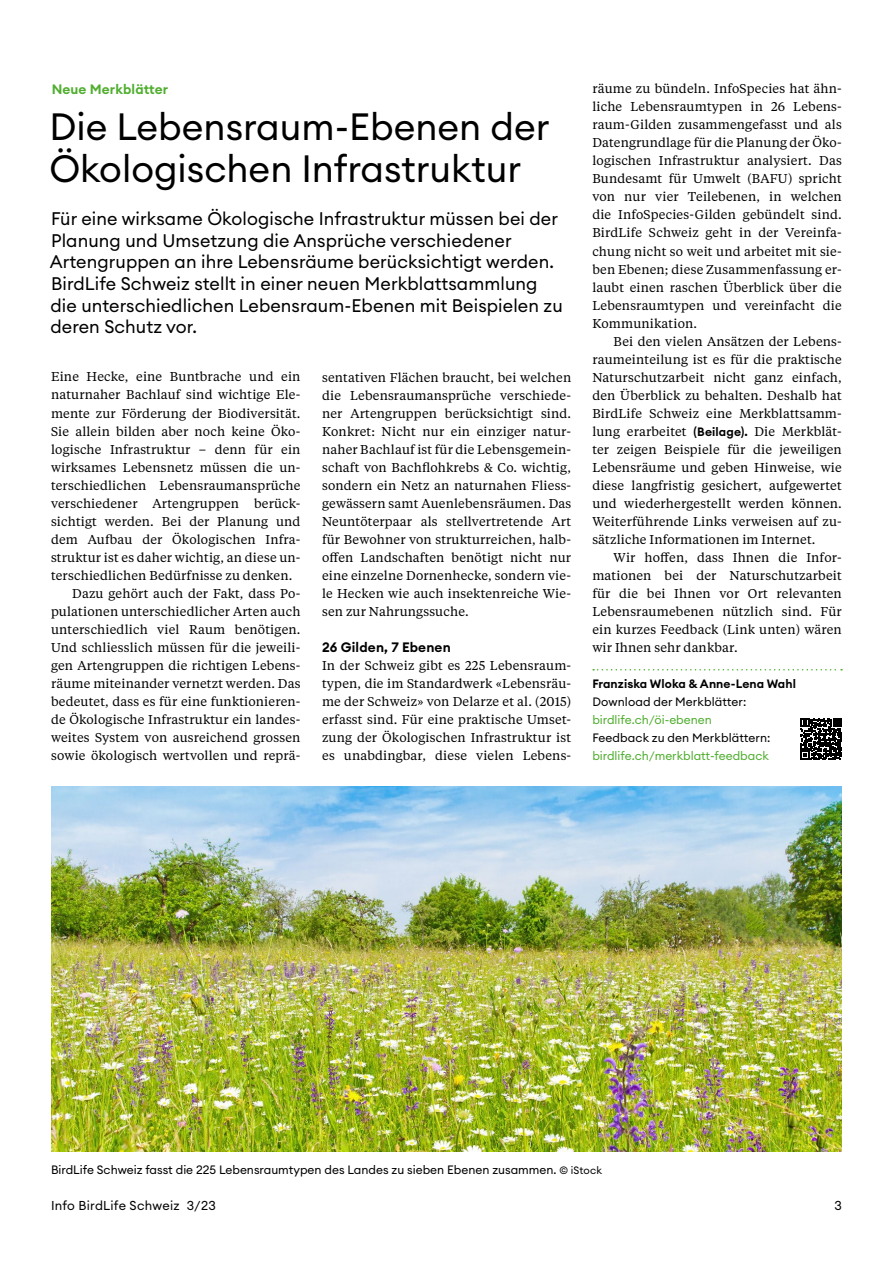
<style>
.page{position:relative;width:893px;height:1263px;background:#fff}
.page>*{position:absolute;margin:0;border:0;box-sizing:border-box;transform-origin:0 0}
.t1{font:37.5px/42px "Euclid Circular A";color:#000}
.t2{font:18px/21.6px "Euclid Circular A";letter-spacing:.005em;color:#000}
.t3{font:600 13.5px "Euclid Circular A";letter-spacing:.01em;color:#000}
.t4{font:600 13.5px "Euclid Circular A";letter-spacing:.01em;color:#50ae2f}
.t5{font:12.75px/18px "Tiempos Text";letter-spacing:.01em;color:#000;text-align:justify}
.t6{font:12.75px "Euclid Circular A";letter-spacing:.02em;color:#000}
.t7{font:12px "Euclid Circular A";color:#000}
.t8{font:12px "Euclid Circular A";color:#50ae2f}
.t9{font:600 12px "Euclid Circular A";letter-spacing:.01em;color:#000}
.s1{font-family:"Euclid Circular A";font-weight:600;font-size:12px}
.s2{font-size:10.5px}
</style>
<div class="page">
<img style="left:51px;top:787px;width:791px;height:364px">
<svg style="left:593px;top:669px;width:249px;height:1px"></svg>
<svg style="left:800px;top:718px;width:42px;height:41px"></svg>
<p class="t4" style="left:52px;top:81px;width:118px">Neue Merkblätter</p>
<h1 class="t1" style="left:49px;top:106px;width:502px">Die Lebensraum-Ebenen der<br>Ökologischen Infrastruktur</h1>
<p class="t2" style="left:50px;top:208px;width:515px">Für eine wirksame Ökologische Infrastruktur müssen bei der Planung und Umsetzung die Ansprüche verschiedener Artengruppen an ihre Lebensräume berücksichtigt werden.<br>BirdLife Schweiz stellt in einer neuen Merkblattsammlung die unterschiedlichen Lebensraum-Ebenen mit Beispielen zu deren Schutz vor.</p>
<p class="t5" style="left:51px;top:367px;width:251px">Eine Hecke, eine Buntbrache und ein</p>
<p class="t5" style="left:51px;top:385px;width:251px">naturnaher Bachlauf sind wichtige Ele-</p>
<p class="t5" style="left:51px;top:403px;width:251px">mente zur Förderung der Biodiversität.</p>
<p class="t5" style="left:51px;top:421px;width:251px">Sie allein bilden aber noch keine Öko-</p>
<p class="t5" style="left:51px;top:439px;width:251px">logische Infrastruktur – denn für ein</p>
<p class="t5" style="left:51px;top:457px;width:251px">wirksames Lebensnetz müssen die un-</p>
<p class="t5" style="left:51px;top:475px;width:251px">terschiedlichen Lebensraumansprüche</p>
<p class="t5" style="left:51px;top:493px;width:251px">verschiedener Artengruppen berück-</p>
<p class="t5" style="left:51px;top:511px;width:251px">sichtigt werden. Bei der Planung und</p>
<p class="t5" style="left:51px;top:529px;width:250px">dem Aufbau der Ökologischen Infra-</p>
<p class="t5" style="left:51px;top:547px;width:251px">struktur ist es daher wichtig, an diese un-</p>
<p class="t5" style="left:51px;top:565px;width:243px">terschiedlichen Bedürfnisse zu denken.</p>
<p class="t5" style="left:72px;top:583px;width:230px">Dazu gehört auch der Fakt, dass Po-</p>
<p class="t5" style="left:51px;top:601px;width:251px">pulationen unterschiedlicher Arten auch</p>
<p class="t5" style="left:51px;top:619px;width:251px">unterschiedlich viel Raum benötigen.</p>
<p class="t5" style="left:51px;top:637px;width:251px">Und schliesslich müssen für die jeweili-</p>
<p class="t5" style="left:51px;top:655px;width:251px">gen Artengruppen die richtigen Lebens-</p>
<p class="t5" style="left:51px;top:673px;width:251px">räume miteinander vernetzt werden. Das</p>
<p class="t5" style="left:51px;top:691px;width:251px">bedeutet, dass es für eine funktionieren-</p>
<p class="t5" style="left:51px;top:709px;width:251px">de Ökologische Infrastruktur ein landes-</p>
<p class="t5" style="left:51px;top:727px;width:251px">weites System von ausreichend grossen</p>
<p class="t5" style="left:51px;top:745px;width:251px">sowie ökologisch wertvollen und reprä-</p>
<p class="t5" style="left:322px;top:367px;width:251px">sentativen Flächen braucht, bei welchen die Lebensraumansprüche verschiede&shy;ner Artengruppen berücksichtigt sind.<br>Konkret: Nicht nur ein einziger natur&shy;naher Bachlauf ist für die Lebensgemein&shy;schaft von Bachflohkrebs &amp; Co. wichtig, sondern ein Netz an naturnahen Fliess&shy;gewässern samt Auenlebensräumen. Das Neuntöterpaar als stellvertretende Art für Bewohner von strukturreichen, halb&shy;offen Landschaften benötigt nicht nur eine einzelne Dornenhecke, sondern vie&shy;le Hecken wie auch insektenreiche Wie&shy;sen zur Nahrungssuche.</p>
<p class="t3" style="left:322px;top:638px;width:130px">26 Gilden, 7 Ebenen</p>
<p class="t5" style="left:322px;top:655px;width:251px">In der Schweiz gibt es 225 Lebensraum&shy;typen, die im Standardwerk «Lebensräu&shy;me der Schweiz» von Delarze et al. (2015) erfasst sind. Für eine praktische Umset&shy;zung der Ökologischen Infrastruktur ist es unabdingbar, diese vielen Lebens-</p>
<p class="t5" style="left:592px;top:79px;width:251px">räume zu bündeln. InfoSpecies hat ähn&shy;liche Lebensraumtypen in 26 Lebens&shy;raum-Gilden zusammengefasst und als Datengrundlage für die Planung der Öko&shy;logischen Infrastruktur analysiert. Das Bundesamt für Umwelt (BAFU) spricht von nur vier Teilebenen, in welchen die InfoSpecies-Gilden gebündelt sind.<br>BirdLife Schweiz geht in der Vereinfa&shy;chung nicht so weit und arbeitet mit sie&shy;ben Ebenen; diese Zusammenfassung er&shy;laubt einen raschen Überblick über die Lebensraumtypen und vereinfacht die Kommunikation.</p>
<p class="t5" style="left:592px;top:331px;width:251px;text-indent:21px">Bei den vielen Ansätzen der Lebens&shy;raumeinteilung ist es für die praktische Naturschutzarbeit nicht ganz einfach, den Überblick zu behalten. Deshalb hat BirdLife Schweiz eine Merkblattsamm&shy;lung erarbeitet <span class="s1">(Beilage).</span> Die Merkblät&shy;ter zeigen Beispiele für die jeweiligen Lebensräume und geben Hinweise, wie diese langfristig gesichert, aufgewertet und wiederhergestellt werden können.<br>Weiterführende Links verweisen auf zu&shy;sätzliche Informationen im Internet.</p>
<p class="t5" style="left:592px;top:547px;width:251px;text-indent:21px">Wir hoffen, dass Ihnen die Infor&shy;mationen bei der Naturschutzarbeit für die bei Ihnen vor Ort relevanten Lebensraumebenen nützlich sind. Für ein kurzes Feedback (Link unten) wären wir Ihnen sehr dankbar.</p>
<p class="t9" style="left:592px;top:675px;width:205px">Franziska Wloka &amp; Anne-Lena Wahl</p>
<p class="t7" style="left:592px;top:693px;width:156px">Download der Merkblätter:</p>
<p class="t8" style="left:592px;top:711px;width:121px">birdlife.ch/öi-ebenen</p>
<p class="t7" style="left:592px;top:729px;width:180px">Feedback zu den Merkblättern:</p>
<p class="t8" style="left:592px;top:747px;width:178px">birdlife.ch/merkblatt-feedback</p>
<p class="t7" style="left:51px;top:1161px;width:552px">BirdLife Schweiz fasst die 225 Lebensraumtypen des Landes zu sieben Ebenen zusammen. <span class="s2">© iStock</span></p>
<p class="t6" style="left:51px;top:1197px;width:166px">Info BirdLife Schweiz 3/23</p>
<p class="t6" style="left:834px;top:1197px;width:9px">3</p>
</div>
